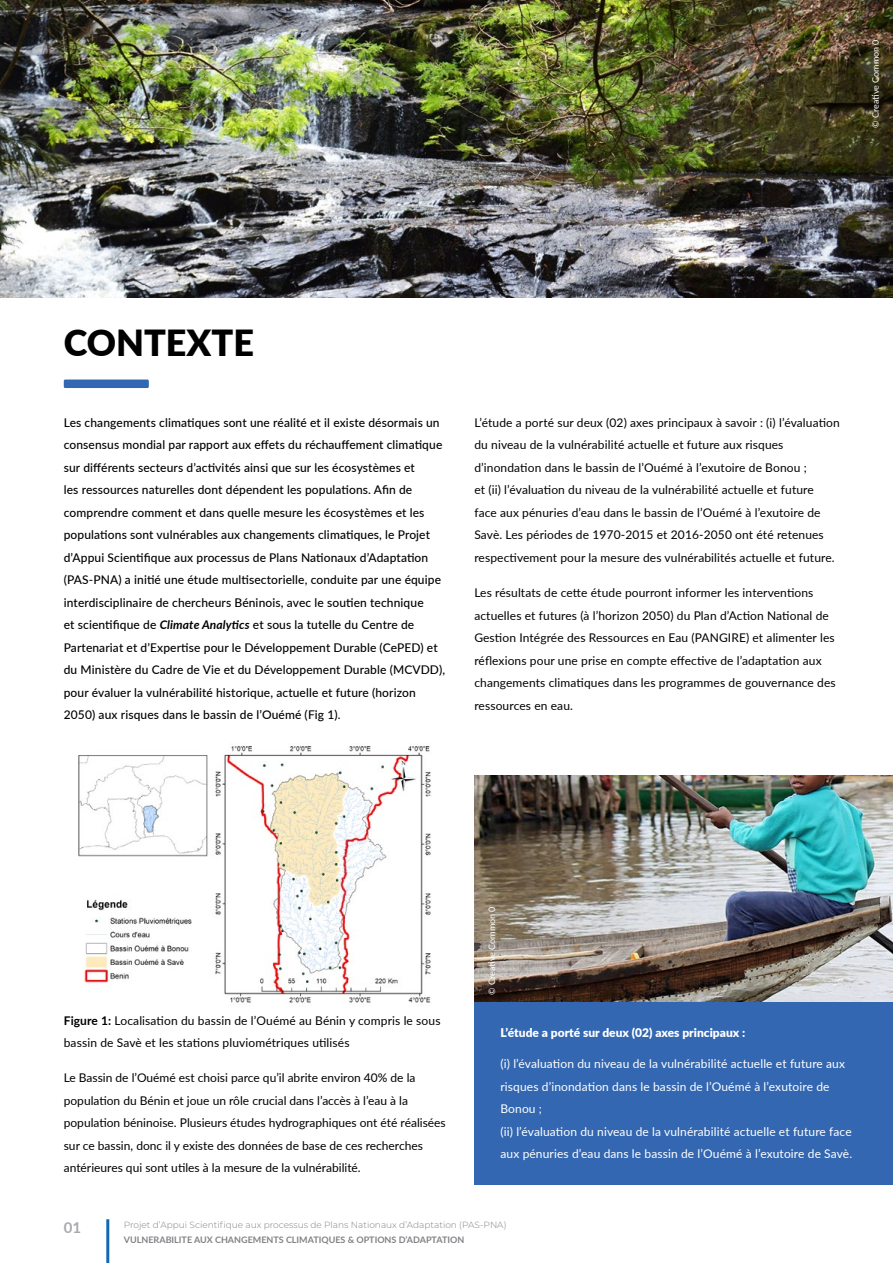
<style>
.page{position:relative;width:893px;height:1263px;background:#fff}
.page>*{position:absolute;margin:0;border:0;box-sizing:border-box;transform-origin:0 0}
.t1{font:900 36px "Lato";color:#000}
.t2{font:700 15px "Lato";color:#a7a9ac}
.t3{font:12px/22.5px "Lato";letter-spacing:.01em;color:#000}
.t4{font:500 12px/22.5px "Lato";letter-spacing:.01em;color:#000}
.t5{font:12px/22.5px "Lato";letter-spacing:.01em;color:#fff}
.t6{font:900 12px "Lato";color:#fff}
.t7{font:300 9px "Montserrat";color:#808285}
.t8{font:700 9px "Lato";color:#808285}
.t9{font:9px "Lato";color:#fff}
.s1{font-weight:700;font-style:italic}
.s2{font-weight:700}
</style>
<div class="page">
<hr style="left:106px;top:1219px;width:3px;height:44px;background:#1268b3">
<div style="left:64px;top:379px;width:85px;height:9px;background:#3367b1;border-radius:2px"></div>
<img style="left:474px;top:776px;width:419px;height:226px">
<div style="left:474px;top:1002px;width:419px;height:183px;background:#3367b1"></div>
<img style="left:0;top:0;width:893px;height:298px">
<img style="left:78px;top:746px;width:354px;height:257px">
<p class="t9" style="left:869px;top:128px;width:90px;rotate:-90deg">© Creative Common 0</p>
<h1 class="t1" style="left:64px;top:316px;width:192px">CONTEXTE</h1>
<p class="t4" style="left:64px;top:411px;width:383px">Les changements climatiques sont une réalité et il existe désormais un consensus mondial par rapport aux effets du réchauffement climatique sur différents secteurs d’activités ainsi que sur les écosystèmes et<br>les ressources naturelles dont dépendent les populations. Afin de comprendre comment et dans quelle mesure les écosystèmes et les populations sont vulnérables aux changements climatiques, le Projet d’Appui Scientifique aux processus de Plans Nationaux d’Adaptation (PAS-PNA) a initié une étude multisectorielle, conduite par une équipe interdisciplinaire de chercheurs Béninois, avec le soutien technique<br>et scientifique de <span class="s1">Climate Analytics</span> et sous la tutelle du Centre de Partenariat et d’Expertise pour le Développement Durable (CePED) et du Ministère du Cadre de Vie et du Développement Durable (MCVDD), pour évaluer la vulnérabilité historique, actuelle et future (horizon 2050) aux risques dans le bassin de l’Ouémé (Fig 1).</p>
<p class="t3" style="left:474px;top:411px;width:367px">L’étude a porté sur deux (02) axes principaux à savoir : (i) l’évaluation du niveau de la vulnérabilité actuelle et future aux risques d’inondation dans le bassin de l’Ouémé à l’exutoire de Bonou ;<br>et (ii) l’évaluation du niveau de la vulnérabilité actuelle et future<br>face aux pénuries d’eau dans le bassin de l’Ouémé à l’exutoire de Savè. Les périodes de 1970‑2015 et 2016-2050 ont été retenues respectivement pour la mesure des vulnérabilités actuelle et future.</p>
<p class="t3" style="left:474px;top:581px;width:363px">Les résultats de cette étude pourront informer les interventions actuelles et futures (à l’horizon 2050) du Plan d’Action National de Gestion Intégrée des Ressources en Eau (PANGIRE) et alimenter les réflexions pour une prise en compte effective de l’adaptation aux changements climatiques dans les programmes de gouvernance des ressources en eau.</p>
<p class="t3" style="left:64px;top:1008px;width:378px"><span class="s2">Figure 1:</span> Localisation du bassin de l’Ouémé au Bénin y compris le sous bassin de Savè et les stations pluviométriques utilisés</p>
<p class="t3" style="left:64px;top:1066px;width:384px">Le Bassin de l’Ouémé est choisi parce qu’il abrite environ 40% de la population du Bénin et joue un rôle crucial dans l’accès à l’eau à la population béninoise. Plusieurs études hydrographiques ont été réalisées sur ce bassin, donc il y existe des données de base de ces recherches antérieures qui sont utiles à la mesure de la vulnérabilité.</p>
<p class="t9" style="left:485px;top:995px;width:90px;rotate:-90deg">© Creative Common 0</p>
<p class="t6" style="left:500px;top:1024px;width:246px">L’étude a porté sur deux (02) axes principaux :</p>
<p class="t5" style="left:500px;top:1052px;width:353px">(i) l’évaluation du niveau de la vulnérabilité actuelle et future aux risques d’inondation dans le bassin de l’Ouémé à l’exutoire de Bonou ;<br>(ii) l’évaluation du niveau de la vulnérabilité actuelle et future face aux pénuries d’eau dans le bassin de l’Ouémé à l’exutoire de Savè.</p>
<p class="t2" style="left:64px;top:1216px;width:19px">01</p>
<p class="t7" style="left:124px;top:1219px;width:384px">Projet d’Appui Scientifique aux processus de Plans Nationaux d’Adaptation (PAS-PNA)</p>
<p class="t8" style="left:124px;top:1233px;width:342px">VULNERABILITE AUX CHANGEMENTS CLIMATIQUES &amp; OPTIONS D’ADAPTATION</p>
</div>
